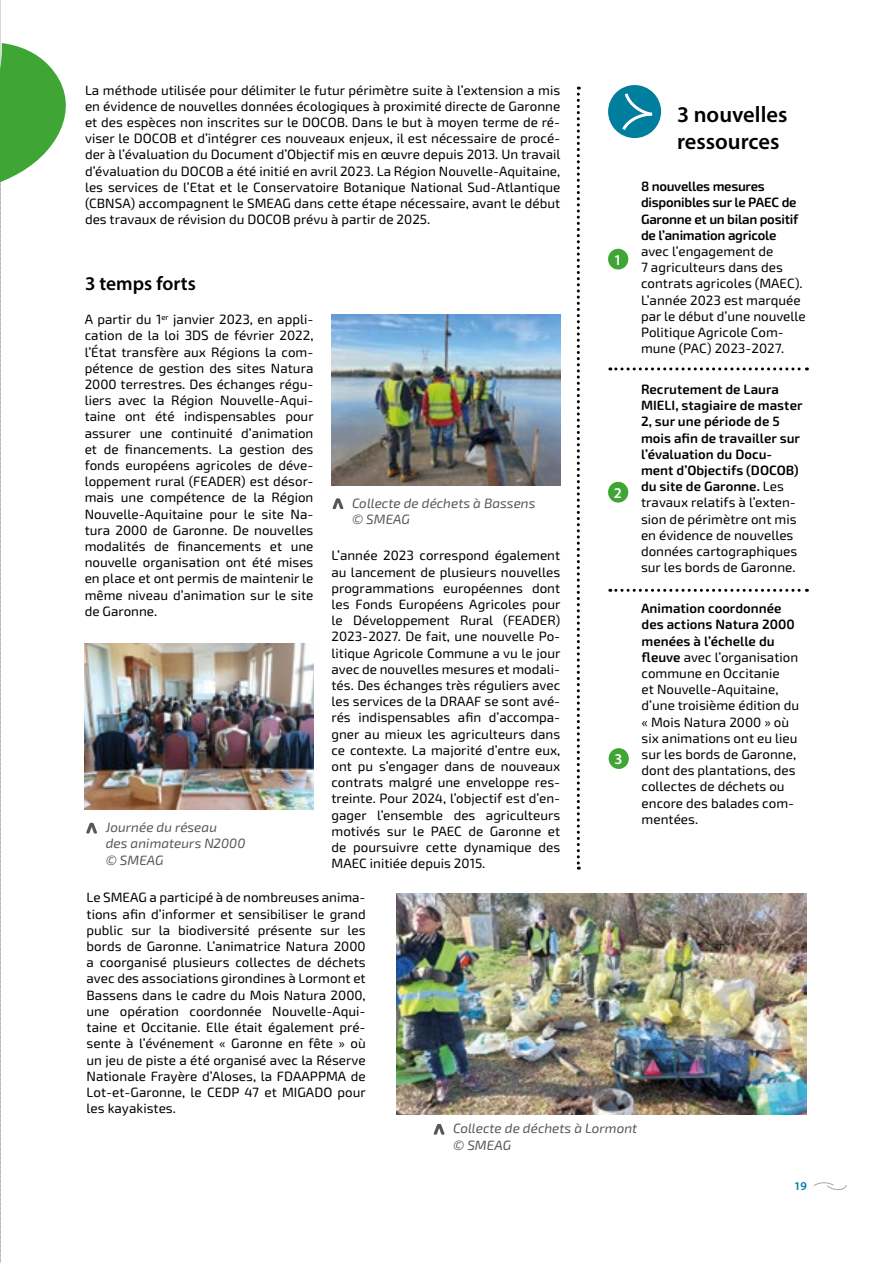
<style>
.page{position:relative;width:893px;height:1263px;background:#fff}
.page>*{position:absolute;margin:0;border:0;box-sizing:border-box;transform-origin:0 0}
.t1{font:600 22.5px/27px "Myriad Pro";color:#000}
.t2{font:600 19.5px "Myriad Pro";color:#000}
.t3{font:600 15px "Myriad Pro";color:#fff}
.t4{font:13.5px/16.2px "Exo Soft";color:#000;text-align:justify}
.t5{font:600 13.5px/16.2px "Exo Soft";color:#000}
.t6{font:italic 13.5px/16.2px "Exo Soft";color:#575756}
.t7{font:600 13.5px/16.2px "Exo Soft";letter-spacing:-.02em;color:#000}
.t8{font:600 12px "Myriad Pro";color:#007d9e}
.s1{font-weight:400}
.s2{font-weight:600}
</style>
<div class="page">
<svg style="left:813px;top:1182px;width:34px;height:8px"></svg>
<img style="left:97px;top:643px;width:216px;height:167px">
<img style="left:331px;top:315px;width:229px;height:170px">
<svg style="left:332px;top:498px;width:12px;height:11px"></svg>
<img style="left:397px;top:893px;width:409px;height:222px">
<div style="left:608px;top:85px;width:53px;height:53px;background:#007e9d;border-radius:50%"></div>
<svg style="left:622px;top:90px;width:33px;height:43px"></svg>
<svg style="left:610px;top:367px;width:197px;height:3px"></svg>
<svg style="left:577px;top:87px;width:3px;height:783px"></svg>
<div style="left:608px;top:249px;width:20px;height:21px;background:#3fa535;border-radius:50%"></div>
<div style="left:609px;top:748px;width:20px;height:21px;background:#3fa535;border-radius:50%"></div>
<div style="left:608px;top:482px;width:20px;height:21px;background:#3fa535;border-radius:50%"></div>
<svg style="left:610px;top:589px;width:197px;height:3px"></svg>
<svg style="left:433px;top:1124px;width:12px;height:11px"></svg>
<svg style="left:0;top:0;width:97px;height:1263px"></svg>
<p class="t4" style="left:85px;top:82px;width:477px">La méthode utilisée pour délimiter le futur périmètre suite à l’extension a mis en évidence de nouvelles données écologiques à proximité directe de Garonne et des espèces non inscrites sur le DOCOB. Dans le but à moyen terme de ré&shy;viser le DOCOB et d’intégrer ces nouveaux enjeux, il est nécessaire de procé&shy;der à l’évaluation du Document d’Objectif mis en œuvre depuis 2013. Un travail d’évaluation du DOCOB a été initié en avril 2023. La Région Nouvelle-Aquitaine, les services de l’Etat et le Conservatoire Botanique National Sud-Atlantique (CBNSA) accompagnent le SMEAG dans cette étape nécessaire, avant le début des travaux de révision du DOCOB prévu à partir de 2025.</p>
<h2 class="t2" style="left:85px;top:271px;width:112px">3 temps forts</h2>
<p class="t4" style="left:85px;top:311px;width:231px">A partir du 1<sup>er</sup> janvier 2023, en appli&shy;cation de la loi 3DS de février 2022, l’État transfère aux Régions la com&shy;pétence de gestion des sites Natura 2000 terrestres. Des échanges régu&shy;liers avec la Région Nouvelle-Aqui&shy;taine ont été indispensables pour assurer une continuité d’animation et de financements. La gestion des fonds européens agricoles de déve&shy;loppement rural (FEADER) est désor&shy;mais une compétence de la Région Nouvelle-Aquitaine pour le site Na&shy;tura 2000 de Garonne. De nouvelles modalités de financements et une nouvelle organisation ont été mises en place et ont permis de maintenir le même niveau d’animation sur le site de Garonne.</p>
<p class="t6" style="left:106px;top:819px;width:141px">Journée du réseau<br>des animateurs N2000 © SMEAG</p>
<p class="t6" style="left:352px;top:495px;width:185px">Collecte de déchets à Bassens © SMEAG</p>
<p class="t4" style="left:331px;top:548px;width:231px">L’année 2023 correspond également au lancement de plusieurs nouvelles programmations européennes dont les Fonds Européens Agricoles pour le Développement Rural (FEADER)<br>2023-2027. De fait, une nouvelle Po&shy;litique Agricole Commune a vu le jour avec de nouvelles mesures et modali&shy;tés. Des échanges très réguliers avec les services de la DRAAF se sont avé&shy;rés indispensables afin d’accompa&shy;gner au mieux les agriculteurs dans ce contexte. La majorité d’entre eux, ont pu s’engager dans de nouveaux contrats malgré une enveloppe res&shy;treinte. Pour 2024, l’objectif est d’en&shy;gager l’ensemble des agriculteurs motivés sur le PAEC de Garonne et de poursuivre cette dynamique des MAEC initiée depuis 2015.</p>
<p class="t4" style="left:87px;top:890px;width:281px">Le SMEAG a participé à de nombreuses anima&shy;tions afin d’informer et sensibiliser le grand public sur la biodiversité présente sur les bords de Garonne. L’animatrice Natura 2000 a coorganisé plusieurs collectes de déchets avec des associations girondines à Lormont et Bassens dans le cadre du Mois Natura 2000, une opération coordonnée Nouvelle-Aqui&shy;taine et Occitanie. Elle était également pré&shy;sente à l’événement « Garonne en fête » où un jeu de piste a été organisé avec la Réserve Nationale Frayère d’Aloses, la FDAAPPMA de Lot-et-Garonne, le CEDP 47 et MIGADO pour les kayakistes.</p>
<p class="t3" style="left:614px;top:250px;width:10px">1</p>
<p class="t3" style="left:614px;top:483px;width:10px">2</p>
<p class="t3" style="left:614px;top:750px;width:10px">3</p>
<h1 class="t1" style="left:677px;top:100px;width:112px">3 nouvelles ressources</h1>
<p class="t7" style="left:641px;top:178px;width:159px">8 nouvelles mesures disponibles sur le PAEC de<br>Garonne et un bilan positif de l’animation agricole</p>
<p class="t4" style="left:641px;top:243px;width:166px;text-align:left">avec l’engagement de<br>7 agriculteurs dans des contrats agricoles (MAEC).<br>L’année 2023 est marquée par le début d’une nouvelle<br>Politique Agricole Com&shy;mune (PAC) 2023-2027.</p>
<p class="t5" style="left:641px;top:381px;width:163px">Recrutement de Laura<br>MIELI, stagiaire de master<br>2, sur une période de 5 mois afin de travailler sur l’évaluation du Docu&shy;ment d’Objectifs (DOCOB) du site de Garonne. <span class="s1">Les travaux relatifs à l’exten&shy;sion de périmètre ont mis en évidence de nouvelles données cartographiques sur les bords de Garonne.</span></p>
<p class="t4" style="left:641px;top:600px;width:160px;text-align:left"><span class="s2">Animation coordonnée des actions Natura 2000 menées à l’échelle du fleuve</span> avec l’organisation commune en Occitanie<br>et Nouvelle-Aquitaine, d’une troisième édition du « Mois Natura 2000 » où six animations ont eu lieu sur les bords de Garonne, dont des plantations, des collectes de déchets ou encore des balades com&shy;mentées.</p>
<p class="t6" style="left:453px;top:1121px;width:186px">Collecte de déchets à Lormont © SMEAG</p>
<p class="t8" style="left:794px;top:1179px;width:14px">19</p>
</div>
